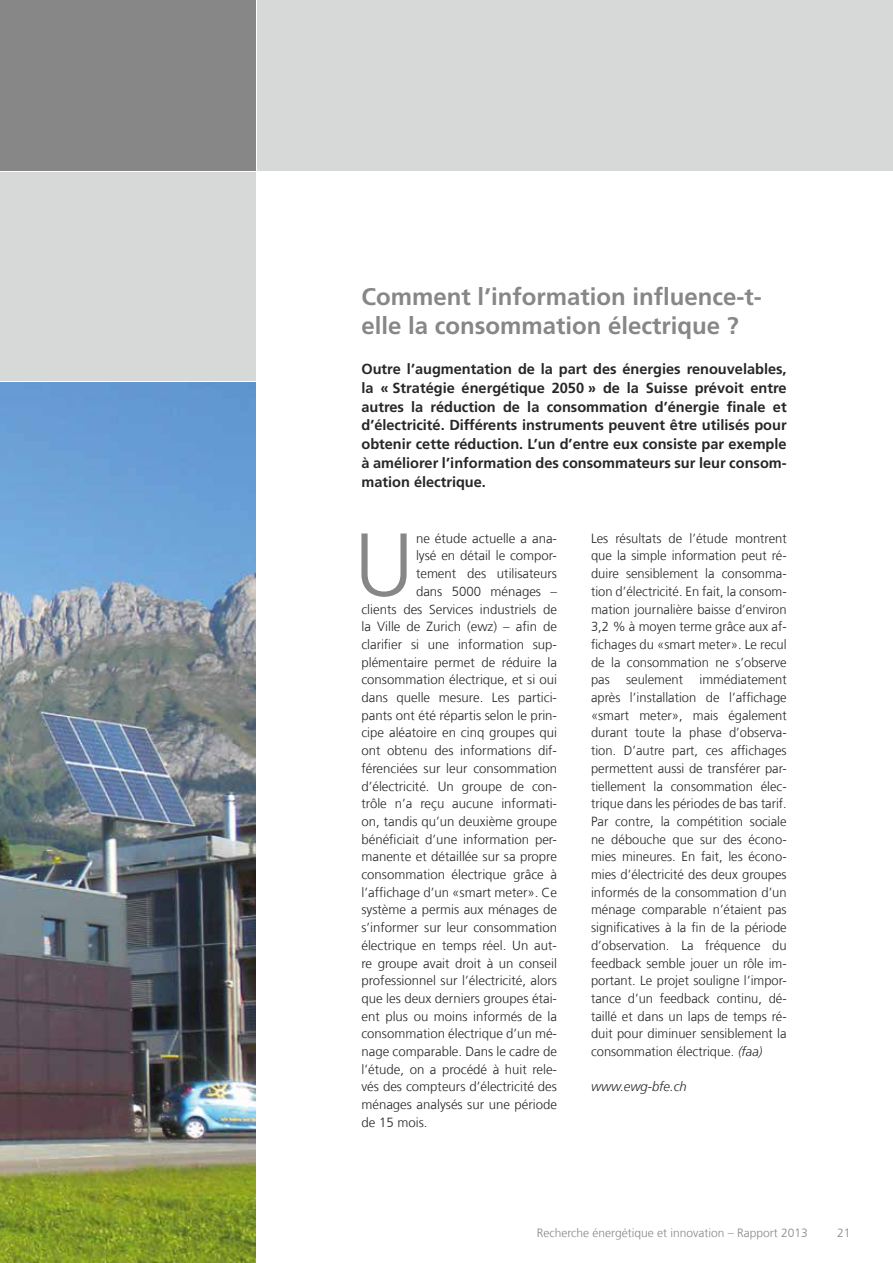
<style>
.page{position:relative;width:893px;height:1263px;background:#fff}
.page>*{position:absolute;margin:0;border:0;box-sizing:border-box;transform-origin:0 0}
.t1{font:300 89.25px "Frutiger LT Com";color:#868786}
.t2{font:700 24px/28.8px "Frutiger LT Com";color:#868786}
.t3{font:700 14.55px/18.8px "Frutiger LT Com";color:#272726;text-align:justify}
.t4{font:300 13.2px/17.7px "Frutiger LT Com";color:#272726;text-align:justify}
.t5{font:italic 300 13.2px "Frutiger LT Com";color:#272726}
.t6{font:300 12px "Frutiger LT Com";color:#868786}
.s1{font-style:italic}
</style>
<div class="page">
<img style="left:0;top:383px;width:255px;height:880px">
<div style="left:257px;top:0;width:636px;height:170px;background:#d7d8d8"></div>
<div style="left:0;top:172px;width:255px;height:209px;background:#d7d8d8"></div>
<div style="left:0;top:0;width:255px;height:170px;background:#868786"></div>
<h2 class="t2" style="left:361px;top:283px;width:402px">Comment l’information influence-t&shy;elle la consommation électrique ?</h2>
<p class="t3" style="left:361px;top:360px;width:427px">Outre l’augmentation de la part des énergies renouvelables, la « Stratégie énergétique 2050 » de la Suisse prévoit entre autres la réduction de la consommation d’énergie finale et d’électricité. Différents instruments peuvent être utilisés pour obtenir cette réduction. L’un d’entre eux consiste par exemple à améliorer l’information des consommateurs sur leur consom&shy;mation électrique.</p>
<h1 class="t1" style="left:354px;top:513px;width:61px">U</h1>
<p class="t4" style="left:416px;top:529px;width:143px">ne étude actuelle a ana-</p>
<p class="t4" style="left:416px;top:547px;width:143px">lysé en détail le compor-</p>
<p class="t4" style="left:416px;top:565px;width:143px">tement des utilisateurs</p>
<p class="t4" style="left:416px;top:582px;width:143px">dans 5000 ménages –</p>
<p class="t4" style="left:361px;top:600px;width:197px">clients des Services industriels de</p>
<p class="t4" style="left:361px;top:618px;width:197px">la Ville de Zurich (ewz) – afin de</p>
<p class="t4" style="left:361px;top:636px;width:197px">clarifier si une information sup-</p>
<p class="t4" style="left:361px;top:653px;width:197px">plémentaire permet de réduire la</p>
<p class="t4" style="left:361px;top:671px;width:197px">consommation électrique, et si oui</p>
<p class="t4" style="left:361px;top:689px;width:197px">dans quelle mesure. Les partici-</p>
<p class="t4" style="left:361px;top:706px;width:197px">pants ont été répartis selon le prin-</p>
<p class="t4" style="left:361px;top:724px;width:197px">cipe aléatoire en cinq groupes qui</p>
<p class="t4" style="left:361px;top:742px;width:197px">ont obtenu des informations dif-</p>
<p class="t4" style="left:361px;top:759px;width:197px">férenciées sur leur consommation</p>
<p class="t4" style="left:361px;top:777px;width:197px">d’électricité. Un groupe de con-</p>
<p class="t4" style="left:361px;top:795px;width:197px">trôle n’a reçu aucune informati-</p>
<p class="t4" style="left:361px;top:813px;width:197px">on, tandis qu’un deuxième groupe</p>
<p class="t4" style="left:361px;top:830px;width:197px">bénéficiait d’une information per-</p>
<p class="t4" style="left:361px;top:848px;width:197px">manente et détaillée sur sa propre</p>
<p class="t4" style="left:361px;top:866px;width:197px">consommation électrique grâce à</p>
<p class="t4" style="left:361px;top:883px;width:197px">l’affichage d’un «smart meter». Ce</p>
<p class="t4" style="left:361px;top:901px;width:197px">système a permis aux ménages de</p>
<p class="t4" style="left:361px;top:919px;width:197px">s’informer sur leur consommation</p>
<p class="t4" style="left:361px;top:936px;width:197px">électrique en temps réel. Un aut-</p>
<p class="t4" style="left:361px;top:954px;width:197px">re groupe avait droit à un conseil</p>
<p class="t4" style="left:361px;top:972px;width:197px">professionnel sur l’électricité, alors</p>
<p class="t4" style="left:361px;top:990px;width:197px">que les deux derniers groupes étai-</p>
<p class="t4" style="left:361px;top:1007px;width:197px">ent plus ou moins informés de la</p>
<p class="t4" style="left:361px;top:1025px;width:197px">consommation électrique d’un mé-</p>
<p class="t4" style="left:361px;top:1043px;width:197px">nage comparable. Dans le cadre de</p>
<p class="t4" style="left:361px;top:1060px;width:197px">l’étude, on a procédé à huit rele-</p>
<p class="t4" style="left:361px;top:1078px;width:197px">vés des compteurs d’électricité des</p>
<p class="t4" style="left:361px;top:1096px;width:197px">ménages analysés sur une période</p>
<p class="t4" style="left:361px;top:1113px;width:68px">de 15 mois.</p>
<p class="t4" style="left:591px;top:529px;width:197px">Les résultats de l’étude montrent que la simple information peut ré&shy;duire sensiblement la consomma&shy;tion d’électricité. En fait, la consom&shy;mation journalière baisse d’environ 3,2 % à moyen terme grâce aux af&shy;fichages du «smart meter». Le recul de la consommation ne s’observe pas seulement immédiatement après l’installation de l’affichage «smart meter», mais également durant toute la phase d’observa&shy;tion. D’autre part, ces affichages permettent aussi de transférer par&shy;tiellement la consommation élec&shy;trique dans les périodes de bas tarif.<br>Par contre, la compétition sociale ne débouche que sur des écono&shy;mies mineures. En fait, les écono&shy;mies d’électricité des deux groupes informés de la consommation d’un ménage comparable n’étaient pas significatives à la fin de la période d’observation. La fréquence du feedback semble jouer un rôle im&shy;portant. Le projet souligne l’impor&shy;tance d’un feedback continu, dé&shy;taillé et dans un laps de temps ré&shy;duit pour diminuer sensiblement la consommation électrique. <span class="s1">(faa)</span></p>
<p class="t5" style="left:591px;top:1079px;width:97px">www.ewg-bfe.ch</p>
<p class="t6" style="left:537px;top:1226px;width:273px">Recherche énergétique et innovation – Rapport 2013</p>
<p class="t6" style="left:837px;top:1226px;width:15px">21</p>
</div>
